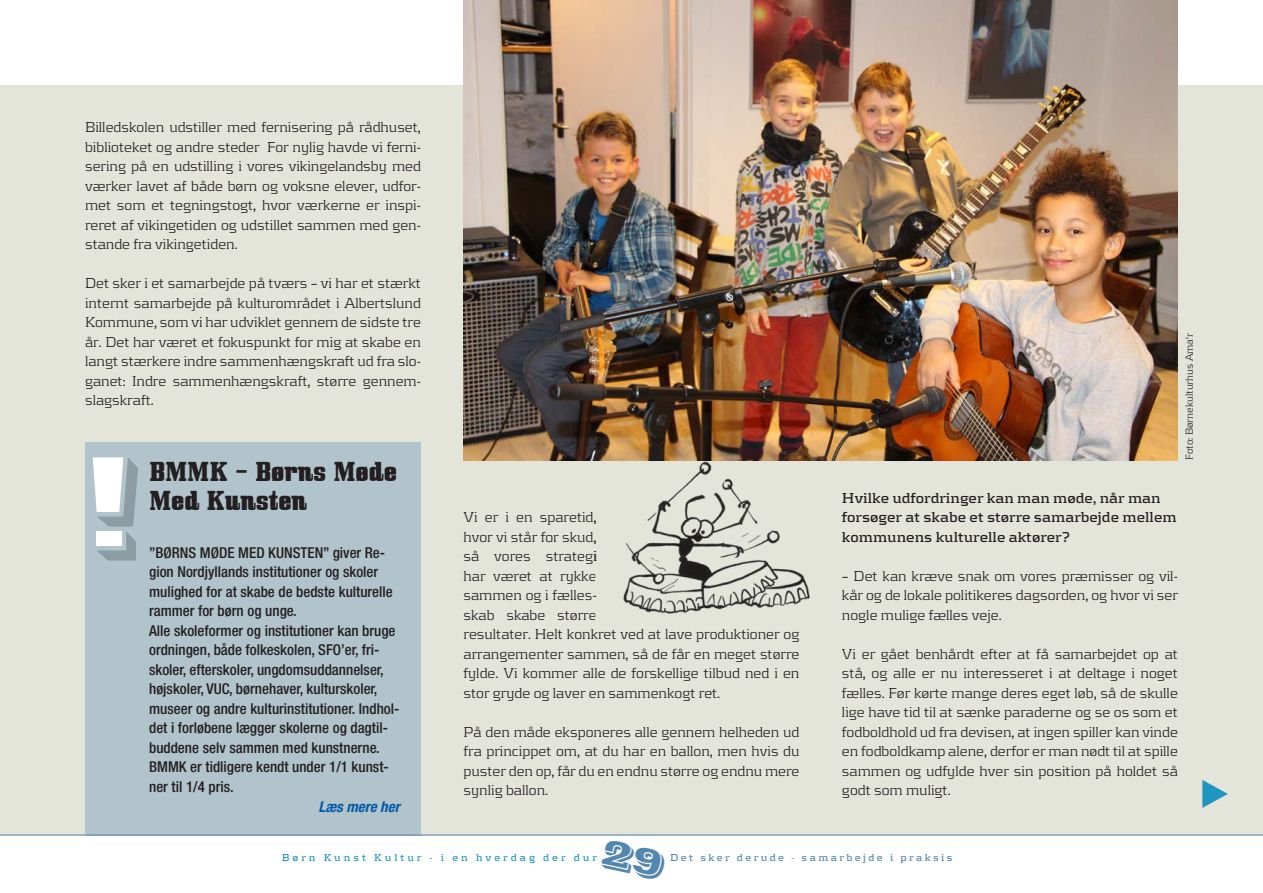
<style>
.page{position:relative;width:1263px;height:893px;background:#fff}
.page>*{position:absolute;margin:0;border:0;box-sizing:border-box;transform-origin:0 0}
.Faktabox_overskrift{font:24px/28.8px "Bullpen";color:#231f20}
.Brød_bredf{font:300 15px/19.5px "Kontrapunkt";color:#231f20;text-align:justify}
.Faktabox_brød{font:500 condensed 15px/19.5px "Helvetica Neue";color:#231f20}
.Brød_bredf_bold{font:700 15px/19.5px "Kontrapunkt";color:#231f20}
.Læs_mere_her{font:italic 700 condensed 15px "Helvetica Neue";color:#015aaa}
.t1{font:700 10.5px "Kontrapunkt";letter-spacing:.28em;color:#1f96be}
.t2{font:700 10.5px "Kontrapunkt";letter-spacing:.23em;color:#5487b0}
.Fotokredit{font:300 10.5px "Kontrapunkt";color:#231f20}
</style>
<div class="page">
<div style="left:0;top:85px;width:1263px;height:750px;background:#e3e4da"></div>
<svg style="left:1202px;top:780px;width:26px;height:28px"></svg>
<div style="left:85px;top:442px;width:336px;height:393px;background:#b1c3cb"></div>
<svg style="left:93px;top:457px;width:45px;height:103px"></svg>
<img style="left:463px;top:0;width:715px;height:460px">
<img style="left:597px;top:451px;width:227px;height:163px">
<hr style="left:0;top:835px;width:1263px;height:1px;background:#5487b0">
<p class="Brød_bredf" style="left:85px;top:117px;width:337px">Billedskolen udstiller med fernisering på rådhuset, biblioteket og andre steder For nylig havde vi ferni&shy;sering på en udstilling i vores vikingelandsby med værker lavet af både børn og voksne elever, udfor&shy;met som et tegningstogt, hvor værkerne er inspi&shy;reret af vikingetiden og udstillet sammen med gen&shy;stande fra vikingetiden.</p>
<p class="Brød_bredf" style="left:85px;top:273px;width:337px">Det sker i et samarbejde på tværs – vi har et stærkt internt samarbejde på kulturområdet i Albertslund Kommune, som vi har udviklet gennem de sidste tre år. Det har været et fokuspunkt for mig at skabe en langt stærkere indre sammenhængskraft ud fra slo&shy;ganet: Indre sammenhængskraft, større gennem&shy;slagskraft.</p>
<p class="Faktabox_overskrift" style="left:149px;top:458px;width:249px">BMMK – Børns Møde<br>Med Kunsten</p>
<p class="Faktabox_brød" style="left:149px;top:543px;width:245px">”BØRNS MØDE MED KUNSTEN” giver Re&shy;gion Nordjyllands institutioner og skoler mulighed for at skabe de bedste kulturelle rammer for børn og unge.</p>
<p class="Faktabox_brød" style="left:149px;top:621px;width:252px">Alle skoleformer og institutioner kan bruge ordningen, både folkeskolen, SFO’er, fri&shy;skoler, efterskoler, ungdomsuddannelser, højskoler, VUC, børnehaver, kulturskoler, museer og andre kulturinstitutioner. Indhol&shy;det i forløbene lægger skolerne og dagtil&shy;buddene selv sammen med kunstnerne.</p>
<p class="Faktabox_brød" style="left:149px;top:757px;width:241px">BMMK er tidligere kendt under 1/1 kunst&shy;ner til 1/4 pris.</p>
<p class="Læs_mere_her" style="left:318px;top:797px;width:83px">Læs mere her</p>
<p class="Brød_bredf" style="left:463px;top:507px;width:337px;text-align:left">Vi er i en sparetid,<br>hvor vi står for skud,<br>så vores strategi<br>har været at rykke<br>sammen og i fælles-<br>skab skabe større<br>resultater. Helt konkret ved at lave produktioner og arrangementer sammen, så de får en meget større fylde. Vi kommer alle de forskellige tilbud ned i en stor gryde og laver en sammenkogt ret.</p>
<p class="Brød_bredf" style="left:463px;top:721px;width:337px">På den måde eksponeres alle gennem helheden ud fra princippet om, at du har en ballon, men hvis du puster den op, får du en endnu større og endnu mere synlig ballon.</p>
<p class="Fotokredit" style="left:1183px;top:460px;width:128px;rotate:-90deg">Foto: Børnekulturhus Ama'r</p>
<p class="Brød_bredf_bold" style="left:842px;top:487px;width:336px">Hvilke udfordringer kan man møde, når man forsøger at skabe et større samarbejde mellem kommunens kulturelle aktører?</p>
<p class="Brød_bredf" style="left:842px;top:565px;width:337px">– Det kan kræve snak om vores præmisser og vil&shy;kår og de lokale politikeres dagsorden, og hvor vi ser nogle mulige fælles veje.</p>
<p class="Brød_bredf" style="left:842px;top:643px;width:337px">Vi er gået benhårdt efter at få samarbejdet op at stå, og alle er nu interesseret i at deltage i noget fælles. Før kørte mange deres eget løb, så de skulle lige have tid til at sænke paraderne og se os som et fodboldhold ud fra devisen, at ingen spiller kan vinde en fodboldkamp alene, derfor er man nødt til at spille sammen og udfylde hver sin position på holdet så godt som muligt.</p>
<p class="t1" style="left:282px;top:851px;width:317px">Børn Kunst Kultur - i en hverdag der dur</p>
<p class="t2" style="left:670px;top:851px;width:284px">Det sker derude - samarbejde i praksis</p>
</div>
